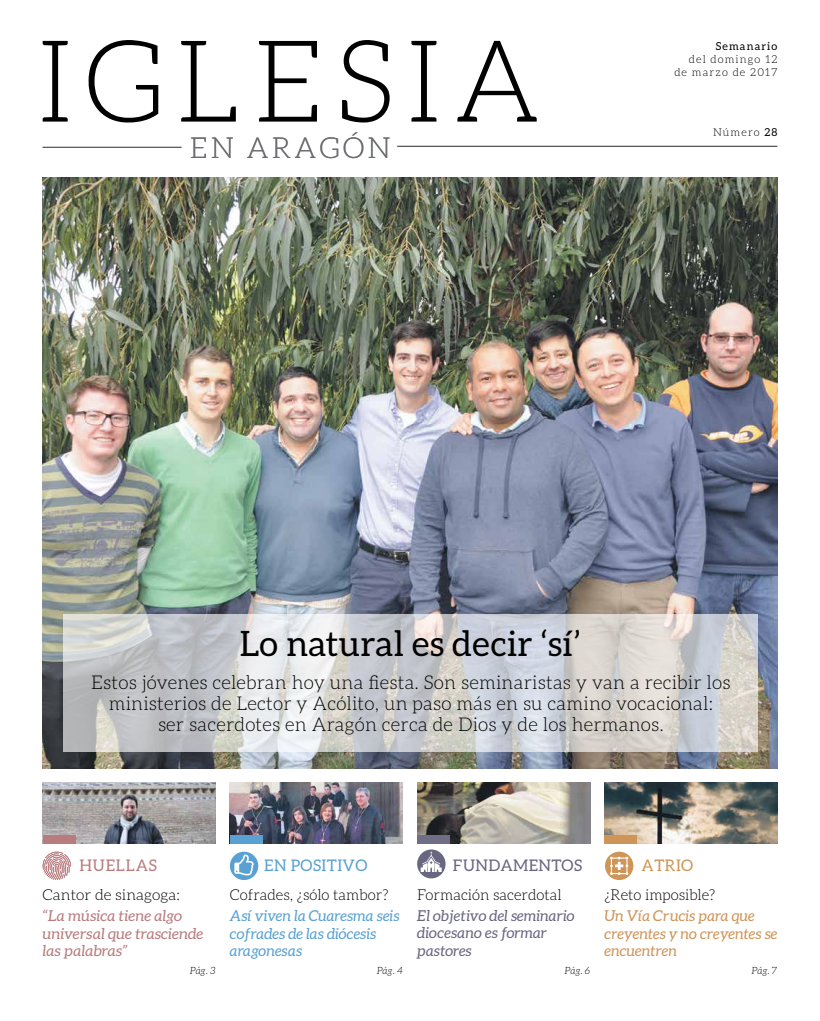
<style>
.page{position:relative;width:820px;height:1021px;background:#fff}
.page>*{position:absolute;margin:0;border:0;box-sizing:border-box;transform-origin:0 0}
.t1{font:300 114px "Aleo";letter-spacing:.1em;color:#000}
.t2{font:35px "Aleo";letter-spacing:.01em;color:#000}
.t3{font:300 29px "Aleo";letter-spacing:.1em;color:#6d6e71}
.t4{font:300 19px/21px "Aleo";letter-spacing:.01em;color:#000;text-align:center}
.t5{font:16px "Aleo";letter-spacing:.025em;color:#686681}
.t6{font:16px "Aleo";letter-spacing:.025em;color:#59a1d2}
.t7{font:16px "Aleo";letter-spacing:.05em;color:#b87c7e}
.t8{font:16px "Aleo";letter-spacing:.025em;color:#ce9458}
.t9{font:300 15px "Aleo";color:#000}
.t10{font:italic 15px/17.3px "Aleo";color:#59a1d2}
.t11{font:italic 15px/17.3px "Aleo";color:#b87c7e;scale:1.04 1}
.t12{font:italic 15px/17.3px "Aleo";color:#ce9458}
.t13{font:italic 15px/17.3px "Aleo";color:#686681}
.t14{font:300 15px "Aleo";color:#000;scale:1.04 1}
.t15{font:300 11px/13.2px "Aleo";letter-spacing:.1em;color:#000;text-align:right}
.t16{font:11px "Aleo";letter-spacing:.1em;color:#000}
.t17{font:italic 300 10px "Aleo";letter-spacing:-.01em;color:#000}
.s1{font-weight:400}
</style>
<div class="page">
<hr style="left:43px;top:147px;width:138px;height:1px;background:#000">
<hr style="left:397px;top:146px;width:380px;height:1px;background:#000">
<img style="left:43px;top:177px;width:734px;height:591px">
<svg style="left:63px;top:613px;width:694px;height:138px;background:#cfd0d1"></svg>
<img style="left:417px;top:782px;width:173px;height:61px">
<svg style="left:417px;top:849px;width:28px;height:29px"></svg>
<img style="left:604px;top:782px;width:173px;height:61px">
<img style="left:230px;top:782px;width:173px;height:61px">
<div style="left:230px;top:835px;width:33px;height:8px;background:#59a1d2"></div>
<div style="left:417px;top:835px;width:33px;height:8px;background:#706e87"></div>
<div style="left:604px;top:835px;width:33px;height:8px;background:#ce9458"></div>
<svg style="left:230px;top:851px;width:28px;height:29px"></svg>
<svg style="left:605px;top:851px;width:28px;height:29px"></svg>
<img style="left:43px;top:782px;width:172px;height:61px">
<div style="left:43px;top:835px;width:33px;height:8px;background:#b87c7e"></div>
<svg style="left:42px;top:851px;width:29px;height:29px"></svg>
<h1 class="t1" style="left:37px;top:20px;width:505px">IGLESIA</h1>
<h3 class="t3" style="left:190px;top:132px;width:202px">EN ARAGÓN</h3>
<p class="t16" style="left:715px;top:40px;width:63px">Semanario</p>
<p class="t15" style="left:674px;top:53px;width:104px">del domingo 12 de marzo de 2017</p>
<p class="t15" style="left:713px;top:126px;width:66px">Número <span class="s1">28</span></p>
<h2 class="t2" style="left:240px;top:623px;width:342px">Lo natural es decir ‘sí’</h2>
<p class="t4" style="left:91px;top:671px;width:640px">Estos jóvenes celebran hoy una fiesta. Son seminaristas y van a recibir los ministerios de Lector y Acólito, un paso más en su camino vocacional:<br>ser sacerdotes en Aragón cerca de Dios y de los hermanos.</p>
<p class="t7" style="left:79px;top:856px;width:79px">HUELLAS</p>
<p class="t14" style="left:43px;top:886px;width:134px">Cantor de sinagoga:</p>
<p class="t11" style="left:43px;top:907px;width:156px">“La música tiene algo universal que trasciende las palabras”</p>
<p class="t17" style="left:190px;top:965px;width:27px">Pág. 3</p>
<p class="t6" style="left:264px;top:856px;width:105px">EN POSITIVO</p>
<p class="t5" style="left:453px;top:856px;width:131px">FUNDAMENTOS</p>
<p class="t8" style="left:641px;top:856px;width:53px">ATRIO</p>
<p class="t9" style="left:230px;top:886px;width:160px">Cofrades, ¿sólo tambor?</p>
<p class="t10" style="left:230px;top:907px;width:171px">Así viven la Cuaresma seis cofrades de las diócesis aragonesas</p>
<p class="t9" style="left:417px;top:886px;width:146px">Formación sacerdotal</p>
<p class="t13" style="left:417px;top:906px;width:159px">El objetivo del seminario diocesano es formar pastores</p>
<p class="t9" style="left:604px;top:886px;width:112px">¿Reto imposible?</p>
<p class="t12" style="left:604px;top:907px;width:174px">Un Vía Crucis para que creyentes y no creyentes se encuentren</p>
<p class="t17" style="left:376px;top:965px;width:28px">Pág. 4</p>
<p class="t17" style="left:564px;top:965px;width:27px">Pág. 6</p>
<p class="t17" style="left:751px;top:965px;width:27px">Pág. 7</p>
</div>
